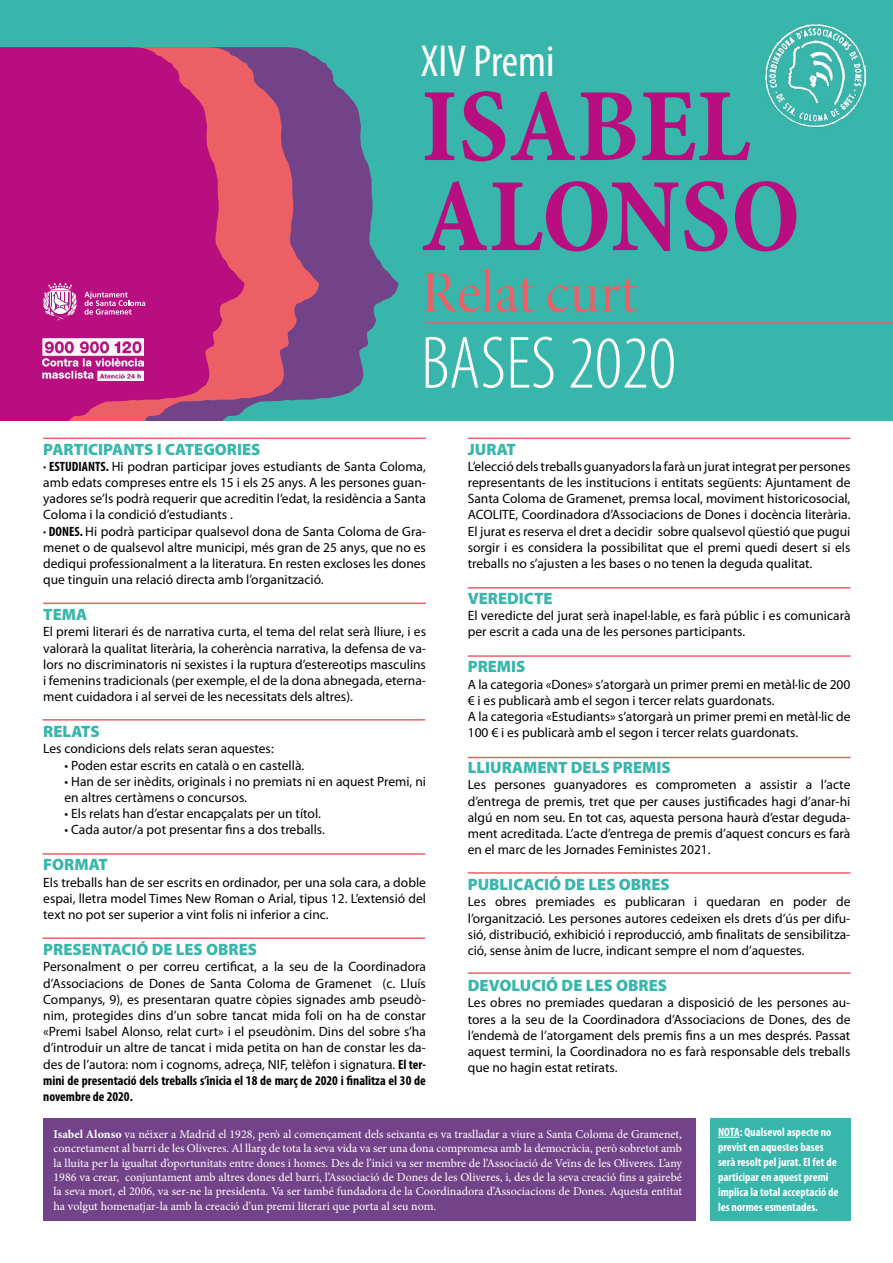
<style>
.page{position:relative;width:893px;height:1263px;background:#fff}
.page>*{position:absolute;margin:0;border:0;box-sizing:border-box;transform-origin:0 0}
.t1{font:105px "Minion Pro Bold Cn Capt";color:#b80e80}
.t2{font:300 condensed 75px "Myriad Pro";color:#fff}
.t3{font:60px "Minion Pro Disp";letter-spacing:.005em;color:#ec5f65}
.t4{font:condensed 45px "Myriad Pro";color:#fff}
.t5{font:900 16.5px "Myriad Pro";color:#38b6ab}
.t6{font:13.5px/16.2px "Myriad Pro";color:#000;text-align:justify}
.t7{font:12px/14.4px "Minion Pro";color:#fff;text-align:justify}
.t8{font:700 condensed 12px/15px "Myriad Pro";color:#fff}
.s1{font-weight:700;font-stretch:condensed}
.s2{font-weight:700}
</style>
<div class="page">
<div style="left:0;top:0;width:893px;height:421px;background:#38b6ab"></div>
<div style="left:43px;top:1118px;width:653px;height:102px;background:#724388"></div>
<div style="left:710px;top:1118px;width:140px;height:102px;background:#38b6ab"></div>
<hr style="left:43px;top:438px;width:383px;height:1px;background:#ec5f65">
<hr style="left:43px;top:603px;width:383px;height:1px;background:#ec5f65">
<hr style="left:43px;top:719px;width:382px;height:2px;background:#ec5f65">
<hr style="left:43px;top:853px;width:382px;height:2px;background:#ec5f65">
<hr style="left:468px;top:587px;width:382px;height:1px;background:#ec5f65">
<hr style="left:468px;top:655px;width:382px;height:2px;background:#ec5f65">
<hr style="left:468px;top:757px;width:382px;height:1px;background:#ec5f65">
<hr style="left:468px;top:872px;width:382px;height:2px;background:#ec5f65">
<hr style="left:468px;top:972px;width:382px;height:2px;background:#ec5f65">
<hr style="left:43px;top:937px;width:382px;height:2px;background:#ec5f65">
<hr style="left:468px;top:438px;width:382px;height:1px;background:#ec5f65">
<img style="left:765px;top:24px;width:101px;height:104px">
<svg style="left:319px;top:59px;width:79px;height:340px;fill:#724388"></svg>
<svg style="left:244px;top:47px;width:75px;height:363px;background:#b15576"></svg>
<svg style="left:0;top:47px;width:244px;height:374px;background:#be1c7c"></svg>
<svg style="left:718px;top:1137px;width:22px;height:1px"></svg>
<hr style="left:426px;top:322px;width:467px;height:2px;background:#ec5f65">
<img style="left:43px;top:339px;width:101px;height:41px">
<svg style="left:84px;top:292px;width:61px;height:23px"></svg>
<svg style="left:43px;top:283px;width:34px;height:38px"></svg>
<p class="t4" style="left:421px;top:34px;width:135px">XIV Premi</p>
<p class="t1" style="left:421px;top:64px;width:331px">ISABEL</p>
<p class="t1" style="left:421px;top:154px;width:381px">ALONSO</p>
<p class="t3" style="left:421px;top:257px;width:218px">Relat curt</p>
<p class="t2" style="left:421px;top:323px;width:256px">BASES 2020</p>
<p class="t5" style="left:43px;top:440px;width:219px">PARTICIPANTS I CATEGORIES</p>
<p class="t6" style="left:43px;top:458px;width:384px"><span class="s1">· ESTUDIANTS.</span> Hi podran participar joves estudiants de Santa Coloma, amb edats compreses entre els 15 i els 25 anys. A les persones guan&shy;yadores se’ls podrà requerir que acreditin l’edat, la residència a Santa Coloma i la condició d’estudiants .</p>
<p class="t6" style="left:43px;top:523px;width:384px"><span class="s1">· DONES.</span> Hi podrà participar qualsevol dona de Santa Coloma de Gra&shy;menet o de qualsevol altre municipi, més gran de 25 anys, que no es dediqui professionalment a la literatura. En resten excloses les dones que tinguin una relació directa amb l’organització.</p>
<p class="t5" style="left:43px;top:605px;width:45px">TEMA</p>
<p class="t6" style="left:43px;top:624px;width:384px">El premi literari és de narrativa curta, el tema del relat serà lliure, i es valorarà la qualitat literària, la coherència narrativa, la defensa de va&shy;lors no discriminatoris ni sexistes i la ruptura d’estereotips masculins i femenins tradicionals (per exemple, el de la dona abnegada, eterna&shy;ment cuidadora i al servei de les necessitats dels altres).</p>
<p class="t5" style="left:43px;top:722px;width:58px">RELATS</p>
<p class="t6" style="left:43px;top:741px;width:232px">Les condicions dels relats seran aquestes:</p>
<p class="t6" style="left:65px;top:757px;width:241px">• Poden estar escrits en català o en castellà.</p>
<p class="t6" style="left:65px;top:773px;width:363px">• Han de ser inèdits, originals i no premiats ni en aquest Premi, ni en altres certàmens o concursos.</p>
<p class="t6" style="left:65px;top:805px;width:258px">• Els relats han d’estar encapçalats per un títol.</p>
<p class="t6" style="left:65px;top:822px;width:262px">• Cada autor/a pot presentar fins a dos treballs.</p>
<p class="t5" style="left:43px;top:855px;width:66px">FORMAT</p>
<p class="t6" style="left:43px;top:874px;width:384px">Els treballs han de ser escrits en ordinador, per una sola cara, a doble espai, lletra model Times New Roman o Arial, tipus 12. L’extensió del text no pot ser superior a vint folis ni inferior a cinc.</p>
<p class="t5" style="left:43px;top:940px;width:215px">PRESENTACIÓ DE LES OBRES</p>
<p class="t6" style="left:43px;top:958px;width:384px">Personalment o per correu certificat, a la seu de la Coordinadora d’Associacions de Dones de Santa Coloma de Gramenet (c. Lluís Companys, 9), es presentaran quatre còpies signades amb pseudò&shy;nim, protegides dins d’un sobre tancat mida foli on ha de constar «Premi Isabel Alonso, relat curt» i el pseudònim. Dins del sobre s’ha d’introduir un altre de tancat i mida petita on han de constar les da&shy;des de l’autora: nom i cognoms, adreça, NIF, telèfon i signatura. <span class="s1">El ter&shy;mini de presentació dels treballs s’inicia el 18 de març de 2020 i finalitza el 30 de novembre de 2020.</span></p>
<p class="t7" style="left:54px;top:1127px;width:630px"><span class="s2">Isabel Alonso</span> va néixer a Madrid el 1928, però al començament dels seixanta es va traslladar a viure a Santa Coloma de Gramenet, concretament al barri de les Oliveres. Al llarg de tota la seva vida va ser una dona compromesa amb la democràcia, però sobretot amb la lluita per la igualtat d’oportunitats entre dones i homes. Des de l’inici va ser membre de l’Associació de Veïns de les Oliveres. L’any 1986 va crear, conjuntament amb altres dones del barri, l’Associació de Dones de les Oliveres, i, des de la seva creació fins a gairebé la seva mort, el 2006, va ser-ne la presidenta. Va ser també fundadora de la Coordinadora d’Associacions de Dones. Aquesta entitat ha volgut homenatjar-la amb la creació d’un premi literari que porta al seu nom.</p>
<p class="t8" style="left:718px;top:1124px;width:122px">NOTA: Qualsevol aspecte no previst en aquestes bases serà resolt pel jurat. El fet de participar en aquest premi implica la total acceptació de les normes esmentades.</p>
<p class="t5" style="left:468px;top:440px;width:50px">JURAT</p>
<p class="t6" style="left:468px;top:458px;width:384px">L’elecció dels treballs guanyadors la farà un jurat integrat per persones representants de les institucions i entitats següents: Ajuntament de Santa Coloma de Gramenet, premsa local, moviment historicosocial, ACOLITE, Coordinadora d’Associacions de Dones i docència literària.<br>El jurat es reserva el dret a decidir sobre qualsevol qüestió que pugui sorgir i es considera la possibilitat que el premi quedi desert si els treballs no s’ajusten a les bases o no tenen la deguda qualitat.</p>
<p class="t5" style="left:468px;top:589px;width:86px">VEREDICTE</p>
<p class="t6" style="left:468px;top:607px;width:384px">El veredicte del jurat serà inapel·lable, es farà públic i es comunicarà per escrit a cada una de les persones participants.</p>
<p class="t5" style="left:468px;top:657px;width:59px">PREMIS</p>
<p class="t6" style="left:468px;top:676px;width:384px">A la categoria «Dones» s’atorgarà un primer premi en metàl·lic de 200 € i es publicarà amb el segon i tercer relats guardonats.</p>
<p class="t6" style="left:468px;top:708px;width:384px">A la categoria «Estudiants» s’atorgarà un primer premi en metàl·lic de<br>100 € i es publicarà amb el segon i tercer relats guardonats.</p>
<p class="t5" style="left:468px;top:758px;width:204px">LLIURAMENT DELS PREMIS</p>
<p class="t6" style="left:468px;top:777px;width:384px">Les persones guanyadores es comprometen a assistir a l’acte d’entrega de premis, tret que per causes justificades hagi d’anar-hi algú en nom seu. En tot cas, aquesta persona haurà d’estar deguda&shy;ment acreditada. L’acte d’entrega de premis d’aquest concurs es farà en el marc de les Jornades Feministes 2021.</p>
<p class="t5" style="left:468px;top:875px;width:204px">PUBLICACIÓ DE LES OBRES</p>
<p class="t6" style="left:468px;top:894px;width:384px">Les obres premiades es publicaran i quedaran en poder de l’organització. Les persones autores cedeixen els drets d’ús per difu&shy;sió, distribució, exhibició i reproducció, amb finalitats de sensibilitza&shy;ció, sense ànim de lucre, indicant sempre el nom d’aquestes.</p>
<p class="t5" style="left:468px;top:976px;width:201px">DEVOLUCIÓ DE LES OBRES</p>
<p class="t6" style="left:468px;top:994px;width:384px">Les obres no premiades quedaran a disposició de les persones au&shy;tores a la seu de la Coordinadora d’Associacions de Dones, des de l’endemà de l’atorgament dels premis fins a un mes després. Passat aquest termini, la Coordinadora no es farà responsable dels treballs que no hagin estat retirats.</p>
</div>
